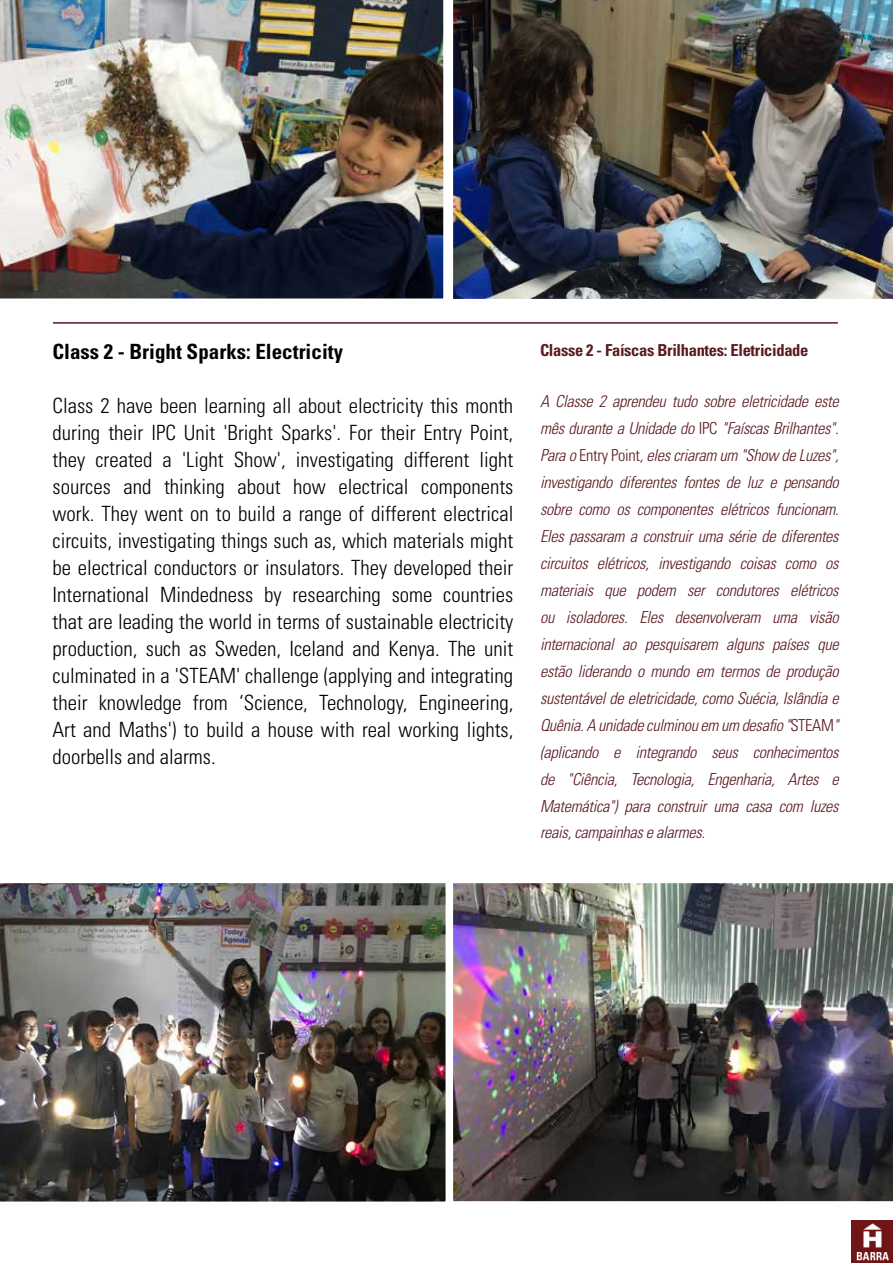
<style>
.page{position:relative;width:893px;height:1263px;background:#fff}
.page>*{position:absolute;margin:0;border:0;box-sizing:border-box;transform-origin:0 0}
.t1{font:300 condensed 21px/27px "Univers LT Std";color:#000;text-align:justify}
.t2{font:700 condensed 21px "Univers LT Std";color:#000}
.t3{font:italic 300 condensed 16.5px/27px "Univers LT Std";letter-spacing:-.02em;color:#5b1920;text-align:justify}
.t4{font:700 condensed 16.5px "Univers LT Std";letter-spacing:-.02em;color:#5b1920}
.s1{font-style:normal}
</style>
<div class="page">
<img style="left:453px;top:0;width:440px;height:299px">
<img style="left:0;top:0;width:444px;height:299px">
<hr style="left:53px;top:322px;width:785px;height:2px;background:#5b1920">
<img style="left:851px;top:1221px;width:42px;height:42px">
<img style="left:0;top:883px;width:446px;height:319px">
<img style="left:453px;top:883px;width:440px;height:319px">
<p class="t2" style="left:53px;top:338px;width:292px">Class 2 - Bright Sparks: Electricity</p>
<p class="t1" style="left:53px;top:392px;width:462px">Class 2 have been learning all about electricity this month during their IPC Unit 'Bright Sparks'. For their Entry Point, they created a 'Light Show', investigating different light sources and thinking about how electrical components work. They went on to build a range of different electrical circuits, investigating things such as, which materials might be electrical conductors or insulators. They developed their International Mindedness by researching some countries that are leading the world in terms of sustainable electricity production, such as Sweden, Iceland and Kenya. The unit culminated in a 'STEAM' challenge (applying and integrating their knowledge from ‘Science, Technology, Engineering, Art and Maths') to build a house with real working lights, doorbells and alarms.</p>
<p class="t4" style="left:540px;top:339px;width:270px">Classe 2 - Faíscas Brilhantes: Eletricidade</p>
<p class="t3" style="left:540px;top:387px;width:300px">A Classe 2 aprendeu tudo sobre eletricidade este mês durante a Unidade do <span class="s1">IPC</span> "Faíscas Brilhantes".<br>Para o <span class="s1">Entry Point</span>, eles criaram um "Show de Luzes", investigando diferentes fontes de luz e pensando sobre como os componentes elétricos funcionam.<br>Eles passaram a construir uma série de diferentes circuitos elétricos, investigando coisas como os materiais que podem ser condutores elétricos ou isoladores. Eles desenvolveram uma visão internacional ao pesquisarem alguns países que estão liderando o mundo em termos de produção sustentável de eletricidade, como Suécia, Islândia e Quênia. A unidade culminou em um desafio "<span class="s1">STEAM</span>" (aplicando e integrando seus conhecimentos de "Ciência, Tecnologia, Engenharia, Artes e Matemática") para construir uma casa com luzes reais, campainhas e alarmes.</p>
</div>
